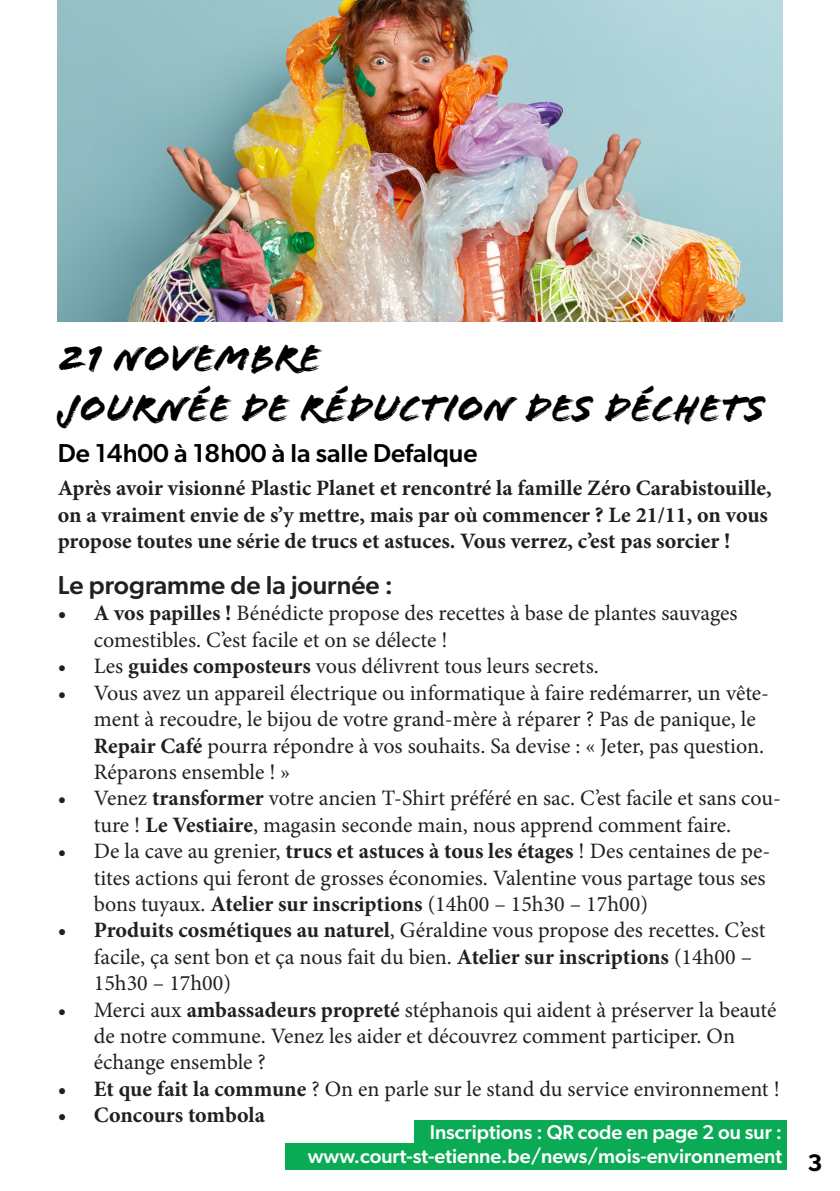
<style>
.page{position:relative;width:840px;height:1191px;background:#fff}
.page>*{position:absolute;margin:0;border:0;box-sizing:border-box;transform-origin:0 0}
.t1{font:40px "Flood Std";color:#000001}
.t2{font:500 26px "Gibson";color:#000001}
.t3{font:500 26px "Gibson";color:#231f20}
.t4{font:600 24px "Gibson";color:#000001}
.t5{font:22px/26.4px "Minion Pro";color:#231f20}
.t6{font:700 22px/26.4px "Minion Pro";color:#231f20}
.t7{font:500 20px "Gibson";color:#fff}
.s1{font-weight:700}
</style>
<div class="page">
<img style="left:58px;top:0;width:723px;height:322px">
<div style="left:285px;top:1143px;width:501px;height:26px;background:#0bab55"></div>
<div style="left:414px;top:1120px;width:372px;height:26px;background:#0bab55"></div>
<p class="t1" style="left:58px;top:335px;width:264px">21 NOVEMBRE</p>
<p class="t1" style="left:58px;top:385px;width:708px">JOURNÉE DE RÉDUCTION DES DÉCHETS</p>
<p class="t2" style="left:58px;top:437px;width:421px">De 14h00 à 18h00 à la salle Defalque</p>
<p class="t6" style="left:58px;top:475px;width:715px">Après avoir visionné Plastic Planet et rencontré la famille Zéro Carabistouille, on a vraiment envie de s’y mettre, mais par où commencer ? Le 21/11, on vous propose toutes une série de trucs et astuces. Vous verrez, c’est pas sorcier !</p>
<p class="t3" style="left:58px;top:569px;width:336px">Le programme de la journée :</p>
<p class="t5" style="left:94px;top:600px;width:645px;text-indent:-36px"><span class="s1">• A vos papilles !</span> Bénédicte propose des recettes à base de plantes sauvages comestibles. C’est facile et on se délecte !</p>
<p class="t5" style="left:58px;top:653px;width:542px">• Les <span class="s1">guides composteurs</span> vous délivrent tous leurs secrets.</p>
<p class="t5" style="left:94px;top:679px;width:676px;text-indent:-36px">• Vous avez un appareil électrique ou informatique à faire redémarrer, un vête&shy;ment à recoudre, le bijou de votre grand-mère à réparer ? Pas de panique, le <span class="s1">Repair Café</span> pourra répondre à vos souhaits. Sa devise : « Jeter, pas question.<br>Réparons ensemble ! »</p>
<p class="t5" style="left:94px;top:785px;width:688px;text-indent:-36px">• Venez <span class="s1">transformer</span> votre ancien T-Shirt préféré en sac. C’est facile et sans cou&shy;ture ! <span class="s1">Le Vestiaire</span>, magasin seconde main, nous apprend comment faire.</p>
<p class="t5" style="left:94px;top:838px;width:677px;text-indent:-36px">• De la cave au grenier, <span class="s1">trucs et astuces à tous les étages</span> ! Des centaines de pe&shy;tites actions qui feront de grosses économies. Valentine vous partage tous ses bons tuyaux. <span class="s1">Atelier sur inscriptions</span> (14h00 – 15h30 – 17h00)</p>
<p class="t5" style="left:94px;top:917px;width:672px;text-indent:-36px"><span class="s1">• Produits cosmétiques au naturel</span>, Géraldine vous propose des recettes. C’est facile, ça sent bon et ça nous fait du bien. <span class="s1">Atelier sur inscriptions</span> (14h00 –<br>15h30 – 17h00)</p>
<p class="t5" style="left:94px;top:996px;width:683px;text-indent:-36px">• Merci aux <span class="s1">ambassadeurs propreté</span> stéphanois qui aident à préserver la beauté de notre commune. Venez les aider et découvrez comment participer. On échange ensemble ?</p>
<p class="t5" style="left:58px;top:1075px;width:723px"><span class="s1">• Et que fait la commune</span> ? On en parle sur le stand du service environnement !</p>
<p class="t6" style="left:58px;top:1101px;width:209px">• Concours tombola</p>
<p class="t7" style="left:429px;top:1120px;width:354px">Inscriptions : QR code en page 2 ou sur :</p>
<p class="t7" style="left:307px;top:1144px;width:475px">www.court-st-etienne.be/news/mois-environnement</p>
<p class="t4" style="left:807px;top:1147px;width:17px">3</p>
</div>
